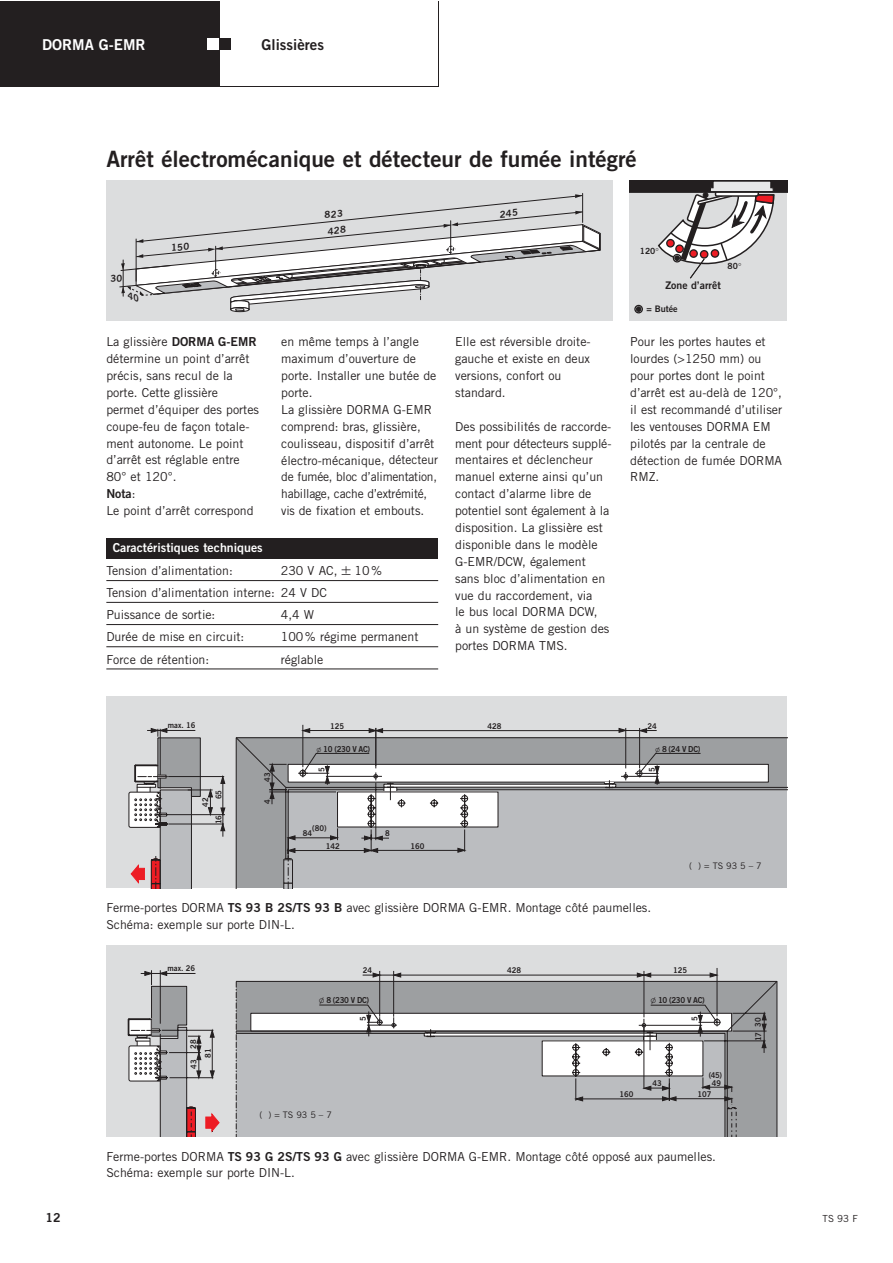
<style>
.page{position:relative;width:893px;height:1263px;background:#fff}
.page>*{position:absolute;margin:0;border:0;box-sizing:border-box;transform-origin:0 0}
.t1{font:22.5px "Trade Gothic Bold Two";color:#231f20}
.t2{font:15px "Trade Gothic Bold Two";color:#fff}
.t3{font:15px "Trade Gothic Bold Two";color:#231f20}
.t4{font:12.3px/17px "Trade Gothic";color:#231f20}
.t5{font:12.3px "Trade Gothic Bold Two";color:#fff}
.t6{font:12.3px "Trade Gothic Bold Two";color:#231f20}
.t7{font:10.5px "Trade Gothic Bold Two";color:#231f20}
.t8{font:9.75px "Trade Gothic";color:#231f20}
.t9{font:9px "Trade Gothic";color:#231f20}
.t10{font:9px "Trade Gothic Bold Two";color:#231f20}
.t11{font:8.55px "Trade Gothic Bold Two";color:#231f20}
.t12{font:8.25px "Trade Gothic Bold Two";letter-spacing:-.04em;color:#231f20;scale:.96 1}
.t13{font:7.95px/13.2px "Trade Gothic Bold Two";color:#231f20;scale:.96 1}
.s1{font-family:"Trade Gothic Bold Two"}
.s2{font-family:"Trade Gothic"}
.s3{font-family:"AG Figures+Pi BQ"}
.s4{font-family:"AG Figures+Pi BQ";font-size:7.2px}
</style>
<div class="page">
<div style="left:0;top:2px;width:219px;height:85px;background:#231f20"></div>
<div style="left:219px;top:38px;width:12px;height:12px;background:#231f20"></div>
<div style="left:207px;top:38px;width:12px;height:12px;background:#fff"></div>
<div style="left:106px;top:180px;width:506px;height:140px;background:#dcddde"></div>
<hr style="left:106px;top:580px;width:332px;height:1px;background:#231f20">
<hr style="left:106px;top:602px;width:332px;height:1px;background:#231f20">
<hr style="left:106px;top:624px;width:332px;height:1px;background:#231f20">
<hr style="left:106px;top:646px;width:332px;height:1px;background:#231f20">
<hr style="left:106px;top:669px;width:332px;height:1px;background:#231f20">
<div style="left:106px;top:697px;width:681px;height:191px;background:#dcddde"></div>
<svg style="left:394px;top:737px;width:393px;height:151px;background:#b3b5b8"></svg>
<div style="left:288px;top:764px;width:480px;height:18px;background:#fff"></div>
<div style="left:287px;top:764px;width:481px;height:19px;border:1px solid #231f20"></div>
<svg style="left:394px;top:728px;width:265px;height:132px"></svg>
<hr style="left:625px;top:730px;width:31px;height:1px;background:#231f20">
<svg style="left:639px;top:729px;width:7px;height:4px"></svg>
<svg style="left:235px;top:724px;width:159px;height:164px;background:#acadaf"></svg>
<svg style="left:636px;top:753px;width:65px;height:32px"></svg>
<svg style="left:128px;top:728px;width:97px;height:160px"></svg>
<div style="left:106px;top:945px;width:681px;height:192px;background:#dcddde"></div>
<svg style="left:235px;top:968px;width:542px;height:169px;background:#b7b8ba"></svg>
<hr style="left:367px;top:1025px;width:30px;height:1px;background:#231f20">
<hr style="left:398px;top:975px;width:240px;height:1px;background:#231f20">
<svg style="left:394px;top:973px;width:6px;height:4px"></svg>
<hr style="left:674px;top:1098px;width:55px;height:1px;background:#231f20">
<hr style="left:580px;top:1099px;width:83px;height:1px;background:#231f20">
<svg style="left:662px;top:1097px;width:14px;height:4px"></svg>
<svg style="left:576px;top:1097px;width:6px;height:4px"></svg>
<svg style="left:702px;top:1085px;width:29px;height:4px"></svg>
<hr style="left:647px;top:975px;width:66px;height:1px;background:#231f20">
<svg style="left:637px;top:973px;width:13px;height:4px"></svg>
<svg style="left:710px;top:973px;width:7px;height:4px"></svg>
<svg style="left:762px;top:1013px;width:4px;height:40px"></svg>
<svg style="left:644px;top:1086px;width:25px;height:4px"></svg>
<svg style="left:724px;top:1097px;width:12px;height:40px"></svg>
<svg style="left:236px;top:981px;width:1px;height:156px"></svg>
<hr style="left:362px;top:975px;width:32px;height:1px;background:#231f20">
<svg style="left:373px;top:973px;width:7px;height:4px"></svg>
<svg style="left:391px;top:1005px;width:329px;height:33px"></svg>
<svg style="left:319px;top:1005px;width:64px;height:31px"></svg>
<svg style="left:128px;top:970px;width:91px;height:167px;background:#c0bcbe"></svg>
<div style="left:106px;top:539px;width:332px;height:20px;background:#231f20"></div>
<svg style="left:629px;top:180px;width:158px;height:140px;background:#c5c3c4"></svg>
<svg style="left:119px;top:193px;width:482px;height:120px"></svg>
<p class="t2" style="left:42px;top:39px;width:105px">DORMA G-EMR</p>
<p class="t3" style="left:261px;top:39px;width:64px">Glissières</p>
<h1 class="t1" style="left:106px;top:150px;width:532px">Arrêt électromécanique et détecteur de fumée intégré</h1>
<p class="t11" style="left:639px;top:248px;width:17px">120</p>
<p class="t11" style="left:727px;top:263px;width:12px">80</p>
<p class="t4" style="left:106px;top:335px;width:154px">La glissière <span class="s1">DORMA G-EMR </span>détermine un point d’arrêt précis, sans recul de la porte. Cette glissière<br>permet d’équiper des portes coupe-feu de façon totale&shy;ment autonome. Le point d’arrêt est réglable entre<br>80° et 120°.</p>
<p class="t6" style="left:106px;top:489px;width:31px">Nota<span class="s2">:</span></p>
<p class="t4" style="left:106px;top:503px;width:149px">Le point d’arrêt correspond</p>
<p class="t4" style="left:281px;top:335px;width:158px">en même temps à l’angle maximum d’ouverture de porte. Installer une butée de porte.<br>La glissière DORMA G-EMR comprend: bras, glissière, coulisseau, dispositif d’arrêt électro-mécanique, détecteur de fumée, bloc d’alimentation, habillage, cache d’extrémité, vis de fixation et embouts.</p>
<p class="t4" style="left:455px;top:335px;width:137px">Elle est réversible droite&shy;gauche et existe en deux versions, confort ou standard.</p>
<p class="t4" style="left:455px;top:419px;width:158px">Des possibilités de raccorde&shy;ment pour détecteurs supplé&shy;mentaires et déclencheur manuel externe ainsi qu’un contact d’alarme libre de potentiel sont également à la disposition. La glissière est disponible dans le modèle<br>G-EMR/DCW, également sans bloc d’alimentation en vue du raccordement, via<br>le bus local DORMA DCW,<br>à un système de gestion des portes DORMA TMS.</p>
<p class="t5" style="left:113px;top:543px;width:151px">Caractéristiques techniques</p>
<p class="t4" style="left:106px;top:563px;width:128px">Tension d’alimentation:</p>
<p class="t4" style="left:106px;top:561px;width:277px;line-height:22.2px;text-indent:174px">230 V AC, <span class="s3">±</span> 10%<br>Tension d’alimentation interne: 24 V DC<br>Puissance de sortie:</p>
<p class="t4" style="left:281px;top:608px;width:35px">4,4 W</p>
<p class="t4" style="left:106px;top:630px;width:139px">Durée de mise en circuit:</p>
<p class="t4" style="left:281px;top:630px;width:139px">100% régime permanent</p>
<p class="t4" style="left:106px;top:652px;width:104px">Force de rétention:</p>
<p class="t4" style="left:281px;top:652px;width:44px">réglable</p>
<p class="t7" style="left:665px;top:281px;width:57px">Zone d’arrêt</p>
<p class="t10" style="left:646px;top:305px;width:33px">= Butée</p>
<p class="t4" style="left:630px;top:335px;width:154px">Pour les portes hautes et lourdes (&gt;1250 mm) ou pour portes dont le point d’arrêt est au-delà de 120°, il est recommandé d’utiliser les ventouses DORMA EM pilotés par la centrale de détection de fumée DORMA<br>RMZ.</p>
<p class="t13" style="left:168px;top:720px;width:30px">max. 16</p>
<p class="t13" style="left:199px;top:799px;width:11px;text-indent:-8px;rotate:-90deg">42<br>65</p>
<p class="t13" style="left:213px;top:824px;width:11px;rotate:-90deg">16</p>
<p class="t13" style="left:261px;top:782px;width:11px;rotate:-90deg">43</p>
<p class="t13" style="left:261px;top:804px;width:6px;rotate:-90deg">4</p>
<p class="t13" style="left:330px;top:720px;width:16px">125</p>
<p class="t13" style="left:647px;top:720px;width:11px">24</p>
<p class="t12" style="left:316px;top:746px;width:58px"><span class="s4">l</span> 10 (230 V AC)</p>
<p class="t12" style="left:655px;top:746px;width:49px"><span class="s4">l</span> 8 (24 V DC)</p>
<p class="t13" style="left:487px;top:720px;width:16px">428</p>
<p class="t13" style="left:316px;top:772px;width:6px;rotate:-90deg">5</p>
<p class="t13" style="left:646px;top:772px;width:6px;rotate:-90deg">5</p>
<p class="t13" style="left:312px;top:822px;width:17px">(80)</p>
<p class="t13" style="left:303px;top:827px;width:11px">84</p>
<p class="t13" style="left:385px;top:827px;width:6px">8</p>
<p class="t13" style="left:326px;top:841px;width:16px">142</p>
<p class="t13" style="left:410px;top:840px;width:16px">160</p>
<p class="t9" style="left:689px;top:863px;width:74px">( ) = TS 93 5 – 7</p>
<p class="t4" style="left:106px;top:900px;width:546px">Ferme-portes DORMA <span class="s1">TS 93 B 2S/TS 93 B</span> avec glissière DORMA G-EMR. Montage côté paumelles.<br>Schéma: exemple sur porte DIN-L.</p>
<p class="t6" style="left:46px;top:1213px;width:17px">12</p>
<p class="t13" style="left:167px;top:963px;width:30px">max. 26</p>
<p class="t13" style="left:187px;top:1049px;width:11px;rotate:-90deg">28</p>
<p class="t13" style="left:188px;top:1069px;width:11px;rotate:-90deg">43</p>
<p class="t13" style="left:202px;top:1058px;width:11px;rotate:-90deg">81</p>
<p class="t13" style="left:363px;top:964px;width:11px">24</p>
<p class="t13" style="left:673px;top:964px;width:16px">125</p>
<p class="t13" style="left:507px;top:964px;width:16px">428</p>
<p class="t12" style="left:319px;top:997px;width:54px"><span class="s3">l</span> 8 (230 V DC)</p>
<p class="t13" style="left:357px;top:1021px;width:6px;rotate:-90deg">5</p>
<p class="t9" style="left:259px;top:1111px;width:74px">( ) = TS 93 5 – 7</p>
<p class="t12" style="left:650px;top:997px;width:58px"><span class="s3">l</span> 10 (230 V AC)</p>
<p class="t13" style="left:652px;top:1077px;width:11px">43</p>
<p class="t13" style="left:688px;top:1021px;width:6px;rotate:-90deg">5</p>
<p class="t13" style="left:708px;top:1069px;width:15px">(45)</p>
<p class="t13" style="left:711px;top:1077px;width:11px">49</p>
<p class="t13" style="left:619px;top:1089px;width:16px">160</p>
<p class="t13" style="left:697px;top:1088px;width:16px">107</p>
<p class="t4" style="left:106px;top:1149px;width:611px">Ferme-portes DORMA <span class="s1">TS 93 G 2S/TS 93 G</span> avec glissière DORMA G-EMR. Montage côté opposé aux paumelles.<br>Schéma: exemple sur porte DIN-L.</p>
<p class="t13" style="left:752px;top:1041px;width:25px;rotate:-90deg">17 30</p>
<p class="t8" style="left:822px;top:1215px;width:37px">TS 93 F</p>
</div>
